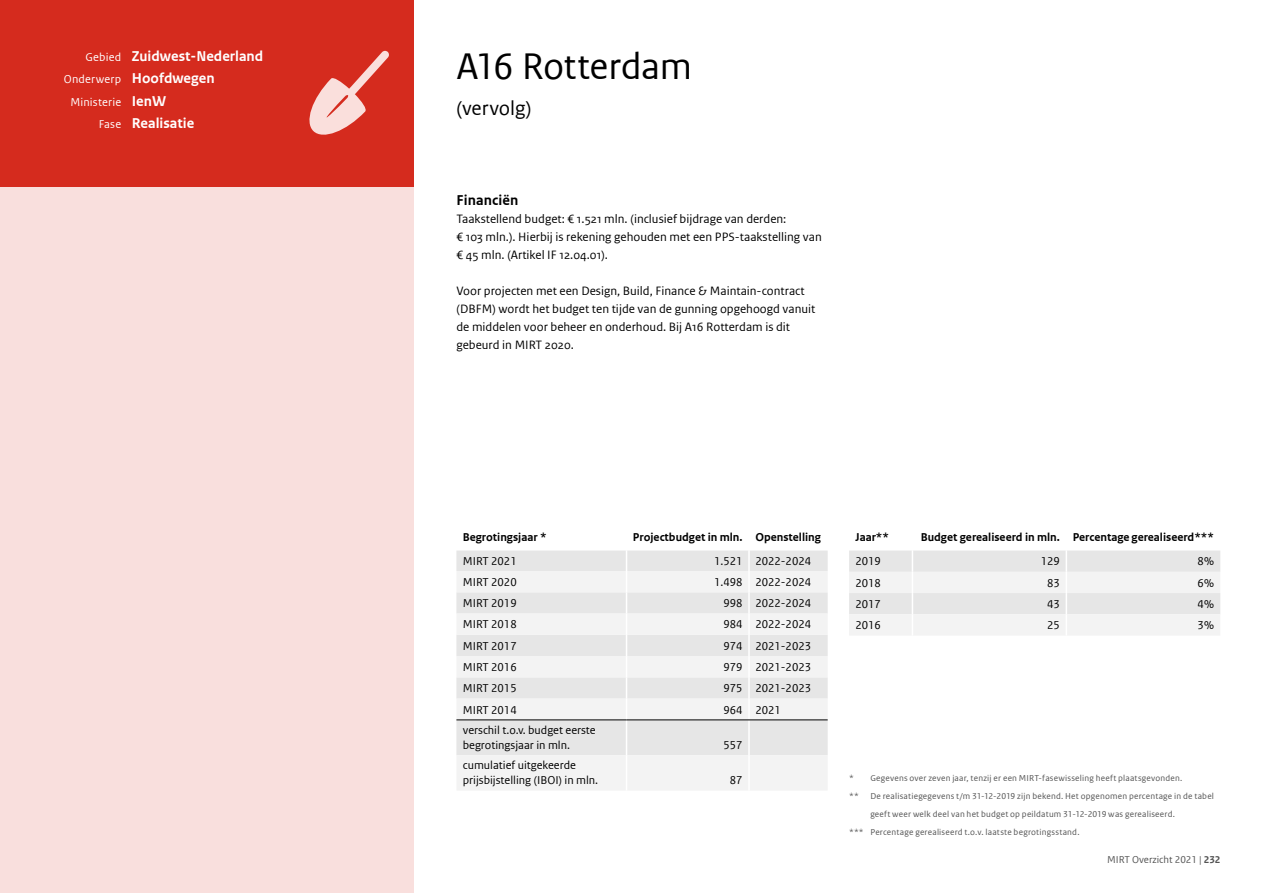
<style>
.page{position:relative;width:1263px;height:893px;background:#fff}
.page>*{position:absolute;margin:0;border:0;box-sizing:border-box;transform-origin:0 0}
.t1{font:39px "Rijksoverheid Sans Web Text";letter-spacing:-.015em;color:#000}
.t2{font:21px "Rijksoverheid Sans Web Text";letter-spacing:-.005em;color:#000}
.t3{font:700 15px/22.5px "Rijksoverheid Sans Web Text";color:#fff}
.t4{font:700 15px "Rijksoverheid Sans Web Text";letter-spacing:.01em;color:#000}
.t5{font:12.75px/18px "Rijksoverheid Sans Web Text";color:#000}
.t6{font:12px/15px "Rijksoverheid Sans Web Text";color:#000}
.t7{font:700 12px "Rijksoverheid Sans Web Text";color:#000}
.t8{font:12px "Rijksoverheid Sans Web Text";letter-spacing:.01em;color:#fff}
.t9{font:10.5px "Rijksoverheid Sans Web Text";color:#535353}
.t10{font:9px/18px "Rijksoverheid Sans Web Text";letter-spacing:.025em;color:#535353}
.s1{font-weight:400;font-size:12px}
.s2{font-weight:700;font-size:15px}
.s3{font-weight:700}
</style>
<div class="page">
<div style="left:0;top:187px;width:414px;height:706px;background:#f9dfdd"></div>
<div style="left:0;top:0;width:414px;height:187px;background:#d52b1e"></div>
<svg style="left:309px;top:50px;width:80px;height:85px"></svg>
<div style="left:456px;top:551px;width:372px;height:20px;background:#e6e6e6"></div>
<svg style="left:456px;top:571px;width:372px;height:219px;fill:#f3f3f3"></svg>
<hr style="left:748px;top:551px;width:2px;height:20px;background:#fff">
<hr style="left:748px;top:571px;width:2px;height:21px;background:#fff">
<hr style="left:748px;top:592px;width:2px;height:22px;background:#fff">
<hr style="left:748px;top:614px;width:2px;height:21px;background:#fff">
<hr style="left:748px;top:635px;width:2px;height:21px;background:#fff">
<hr style="left:748px;top:656px;width:2px;height:21px;background:#fff">
<hr style="left:748px;top:677px;width:2px;height:22px;background:#fff">
<svg style="left:626px;top:551px;width:1px;height:168px"></svg>
<hr style="left:748px;top:699px;width:2px;height:20px;background:#fff">
<hr style="left:626px;top:720px;width:1px;height:35px;background:#fff">
<hr style="left:748px;top:720px;width:2px;height:35px;background:#fff">
<hr style="left:626px;top:755px;width:1px;height:36px;background:#fff">
<hr style="left:748px;top:755px;width:2px;height:36px;background:#fff">
<hr style="left:456px;top:719px;width:170px;height:1px;background:#000">
<hr style="left:626px;top:719px;width:123px;height:1px;background:#000">
<hr style="left:749px;top:719px;width:79px;height:1px;background:#000">
<svg style="left:849px;top:550px;width:371px;height:85px"></svg>
<p class="t3" style="left:64px;top:45px;width:201px;text-indent:22px"><span class="s1">Gebied</span> Zuidwest-Nederland<br><span class="s1">Onderwerp</span> Hoofdwegen</p>
<p class="t8" style="left:70px;top:95px;width:97px">Ministerie <span class="s2">IenW</span></p>
<p class="t3" style="left:99px;top:112px;width:97px"><span class="s1">Fase</span> Realisatie</p>
<h1 class="t1" style="left:456px;top:43px;width:237px">A16 Rotterdam</h1>
<h2 class="t2" style="left:456px;top:96px;width:76px">(vervolg)</h2>
<p class="t4" style="left:456px;top:191px;width:64px">Financiën</p>
<p class="t5" style="left:456px;top:209px;width:367px">Taakstellend budget: € 1.521 mln. (inclusief bijdrage van derden:<br>€ 103 mln.). Hierbij is rekening gehouden met een PPS-taakstelling van € 45 mln. (Artikel IF 12.04.01).</p>
<p class="t5" style="left:456px;top:281px;width:361px">Voor projecten met een Design, Build, Finance &amp; Maintain-contract (DBFM) wordt het budget ten tijde van de gunning opgehoogd vanuit de middelen voor beheer en onderhoud. Bij A16 Rotterdam is dit gebeurd in MIRT 2020.</p>
<p class="t7" style="left:463px;top:530px;width:85px">Begrotingsjaar *</p>
<p class="t7" style="left:633px;top:530px;width:190px">Projectbudget in mln. Openstelling</p>
<p class="t6" style="left:463px;top:553px;width:55px">MIRT 2021</p>
<p class="t6" style="left:714px;top:553px;width:98px">1.521 2022-2024</p>
<p class="t6" style="left:463px;top:574px;width:55px">MIRT 2020</p>
<p class="t6" style="left:714px;top:574px;width:98px">1.498 2022-2024</p>
<p class="t6" style="left:463px;top:596px;width:55px">MIRT 2019</p>
<p class="t6" style="left:723px;top:596px;width:89px">998 2022-2024</p>
<p class="t6" style="left:463px;top:617px;width:55px">MIRT 2018</p>
<p class="t6" style="left:723px;top:617px;width:89px">984 2022-2024</p>
<p class="t6" style="left:463px;top:638px;width:55px">MIRT 2017</p>
<p class="t6" style="left:723px;top:638px;width:89px">974 2021-2023</p>
<p class="t6" style="left:463px;top:660px;width:55px">MIRT 2016</p>
<p class="t6" style="left:723px;top:660px;width:89px">979 2021-2023</p>
<p class="t6" style="left:463px;top:681px;width:55px">MIRT 2015</p>
<p class="t6" style="left:723px;top:681px;width:89px">975 2021-2023</p>
<p class="t6" style="left:463px;top:702px;width:55px">MIRT 2014</p>
<p class="t6" style="left:723px;top:702px;width:59px">964 2021</p>
<p class="t6" style="left:463px;top:722px;width:134px">verschil t.o.v. budget eerste begrotingsjaar in mln.</p>
<p class="t6" style="left:723px;top:737px;width:21px">557</p>
<p class="t6" style="left:463px;top:758px;width:137px">cumulatief uitgekeerde prijsbijstelling (IBOI) in mln.</p>
<p class="t6" style="left:730px;top:773px;width:14px">87</p>
<p class="t7" style="left:855px;top:530px;width:35px">Jaar**</p>
<p class="t7" style="left:921px;top:530px;width:295px">Budget gerealiseerd in mln. Percentage gerealiseerd***</p>
<p class="t6" style="left:855px;top:554px;width:27px">2019</p>
<p class="t6" style="left:1041px;top:554px;width:21px">129</p>
<p class="t6" style="left:1197px;top:554px;width:18px">8%</p>
<p class="t6" style="left:855px;top:575px;width:27px">2018</p>
<p class="t6" style="left:1047px;top:575px;width:14px">83</p>
<p class="t6" style="left:1197px;top:575px;width:18px">6%</p>
<p class="t6" style="left:855px;top:596px;width:27px">2017</p>
<p class="t6" style="left:1047px;top:596px;width:14px">43</p>
<p class="t6" style="left:1197px;top:596px;width:18px">4%</p>
<p class="t6" style="left:855px;top:618px;width:27px">2016</p>
<p class="t6" style="left:1047px;top:618px;width:14px">25</p>
<p class="t6" style="left:1197px;top:618px;width:18px">3%</p>
<p class="t10" style="left:849px;top:769px;width:335px">* Gegevens over zeven jaar, tenzij er een MIRT-fasewisseling heeft plaatsgevonden. **</p>
<p class="t10" style="left:870px;top:787px;width:345px">De realisatiegegevens t/m 31-12-2019 zijn bekend. Het opgenomen percentage in de tabel</p>
<p class="t10" style="left:870px;top:805px;width:306px">geeft weer welk deel van het budget op peildatum 31-12-2019 was gerealiseerd.</p>
<p class="t10" style="left:849px;top:823px;width:232px">*** Percentage gerealiseerd t.o.v. laatste begrotingsstand.</p>
<p class="t9" style="left:1107px;top:854px;width:115px">MIRT Overzicht 2021 | <span class="s3">232</span></p>
</div>
